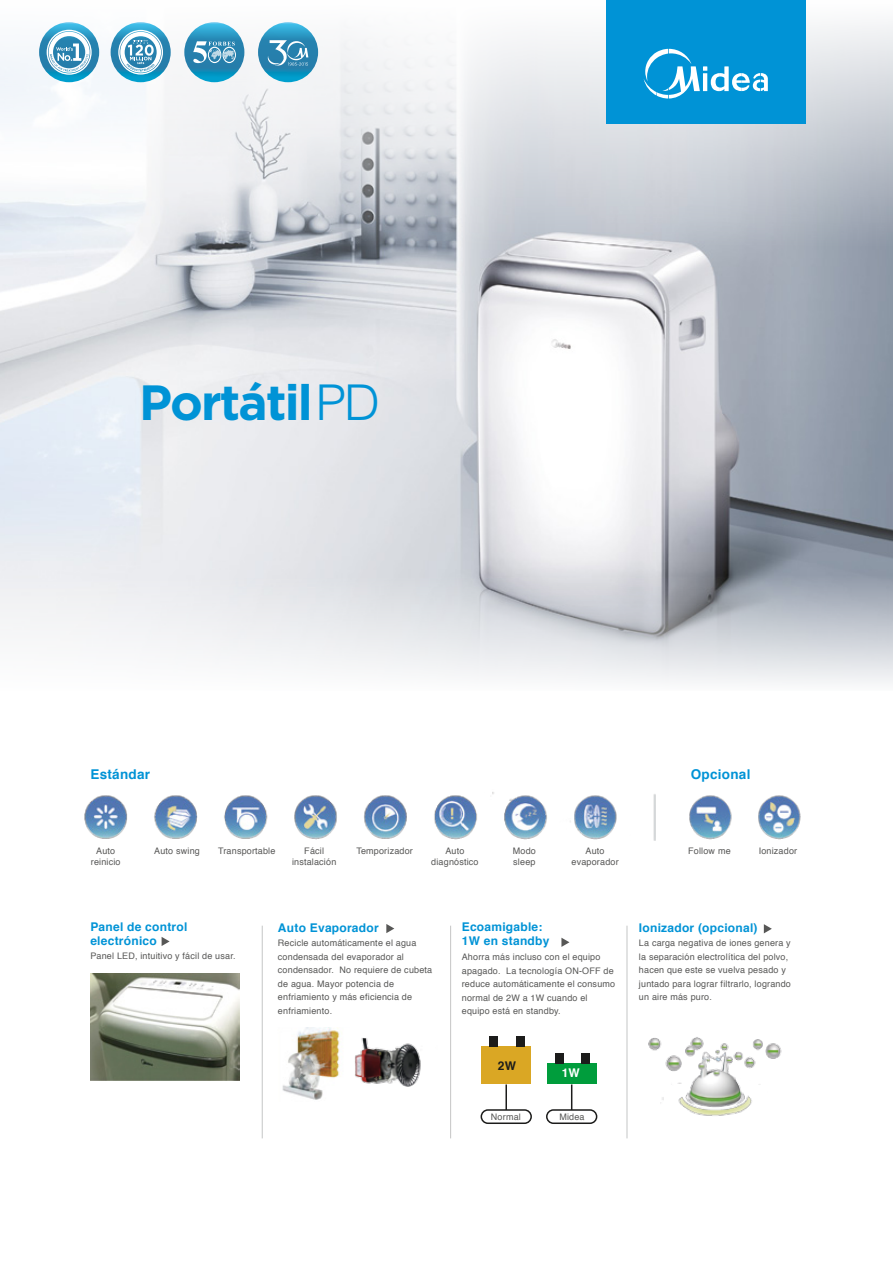
<style>
.page{position:relative;width:893px;height:1263px;background:#fff}
.page>*{position:absolute;margin:0;border:0;box-sizing:border-box;transform-origin:0 0}
.t1{font:700 49.5px "Gotham";letter-spacing:-.04em;color:#0093d6}
.t2{font:700 13.5px "Helvetica";letter-spacing:.02em;color:#0093d6}
.t3{font:700 12px/13.5px "Helvetica";letter-spacing:.02em;color:#0093d6}
.t4{font:700 12px "Helvetica";color:#1c1c1b}
.t5{font:700 12px "Helvetica";color:#fff}
.t6{font:9px/13.5px "Helvetica";letter-spacing:.02em;color:#575756}
.s1{font-family:"Helvetica";font-weight:300}
</style>
<div class="page">
<img style="left:0;top:250px;width:892px;height:323px">
<svg style="left:0;top:22px;width:892px;height:228px"></svg>
<svg style="left:0;top:573px;width:892px;height:110px"></svg>
<svg style="left:111px;top:22px;width:60px;height:60px"></svg>
<svg style="left:118px;top:30px;width:45px;height:45px"></svg>
<svg style="left:184px;top:22px;width:60px;height:60px;background:#2691bd"></svg>
<svg style="left:258px;top:22px;width:60px;height:60px;background:#2593bf"></svg>
<svg style="left:39px;top:22px;width:60px;height:60px"></svg>
<svg style="left:47px;top:30px;width:45px;height:45px"></svg>
<div style="left:606px;top:0;width:200px;height:123px;background:#0093d6"></div>
<svg style="left:643px;top:49px;width:124px;height:50px"></svg>
<svg style="left:267px;top:40px;width:41px;height:28px"></svg>
<svg style="left:193px;top:41px;width:43px;height:22px"></svg>
<img style="left:84px;top:792px;width:717px;height:49px">
<hr style="left:262px;top:926px;width:1px;height:212px;background:#c5c6c6">
<hr style="left:450px;top:926px;width:1px;height:212px;background:#c5c6c6">
<hr style="left:626px;top:926px;width:1px;height:212px;background:#c5c6c6">
<svg style="left:162px;top:937px;width:8px;height:9px"></svg>
<svg style="left:386px;top:924px;width:8px;height:9px"></svg>
<svg style="left:561px;top:938px;width:8px;height:9px"></svg>
<svg style="left:763px;top:924px;width:8px;height:9px"></svg>
<img style="left:91px;top:973px;width:148px;height:107px">
<img style="left:355px;top:1038px;width:66px;height:49px">
<img style="left:282px;top:1027px;width:58px;height:73px">
<div style="left:481px;top:1047px;width:50px;height:37px;background:#daa724"></div>
<div style="left:516px;top:1036px;width:8px;height:11px;background:#1c1c1b"></div>
<div style="left:490px;top:1036px;width:8px;height:11px;background:#1c1c1b"></div>
<hr style="left:505px;top:1084px;width:2px;height:26px;background:#1c1c1b">
<div style="left:546px;top:1063px;width:50px;height:21px;background:#009d3c"></div>
<div style="left:581px;top:1053px;width:9px;height:10px;background:#1c1c1b"></div>
<div style="left:555px;top:1053px;width:8px;height:10px;background:#1c1c1b"></div>
<svg style="left:571px;top:1084px;width:1px;height:25px"></svg>
<div style="left:480px;top:1109px;width:52px;height:15px;border:2px solid #1c1c1b;border-radius:7px"></div>
<div style="left:546px;top:1109px;width:51px;height:15px;border:2px solid #1c1c1b;border-radius:7px"></div>
<img style="left:648px;top:1037px;width:134px;height:79px">
<h1 class="t1" style="left:139px;top:373px;width:242px">Portátil<span class="s1">PD</span></h1>
<h2 class="t2" style="left:90px;top:768px;width:61px">Estándar</h2>
<h2 class="t2" style="left:690px;top:768px;width:61px">Opcional</h2>
<p class="t6" style="left:91px;top:846px;width:31px;line-height:10.5px;text-align:center">Auto reinicio</p>
<p class="t6" style="left:154px;top:845px;width:47px">Auto swing</p>
<p class="t6" style="left:218px;top:845px;width:59px">Transportable</p>
<p class="t6" style="left:292px;top:846px;width:46px;line-height:10.5px;text-align:center">Fácil instalación</p>
<p class="t6" style="left:356px;top:845px;width:58px">Temporizador</p>
<p class="t6" style="left:431px;top:846px;width:49px;line-height:10.5px;text-align:center">Auto diagnóstico</p>
<p class="t6" style="left:513px;top:846px;width:25px;line-height:10.5px">Modo sleep</p>
<p class="t6" style="left:571px;top:846px;width:49px;line-height:10.5px;text-align:center">Auto evaporador</p>
<p class="t6" style="left:688px;top:845px;width:44px">Follow me</p>
<p class="t6" style="left:758px;top:845px;width:40px">Ionizador</p>
<h3 class="t3" style="left:90px;top:921px;width:98px">Panel de control electrónico</h3>
<p class="t6" style="left:90px;top:950px;width:147px">Panel LED, intuitivo y fácil de usar.</p>
<h3 class="t3" style="left:278px;top:922px;width:102px">Auto Evaporador</h3>
<p class="t6" style="left:278px;top:937px;width:156px">Recicle automáticamente el agua condensada del evaporador al condensador. No requiere de cubeta de agua. Mayor potencia de enfriamiento y más eficiencia de enfriamiento.</p>
<h3 class="t3" style="left:462px;top:921px;width:89px">Ecoamigable:<br>1W en standby</h3>
<p class="t6" style="left:462px;top:951px;width:155px">Ahorra más incluso con el equipo apagado. La tecnología ON-OFF de reduce automáticamente el consumo normal de 2W a 1W cuando el equipo está en standby.</p>
<h3 class="t4" style="left:497px;top:1060px;width:20px">2W</h3>
<h3 class="t5" style="left:561px;top:1068px;width:20px">1W</h3>
<p class="t6" style="left:491px;top:1111px;width:31px">Normal</p>
<p class="t6" style="left:559px;top:1111px;width:27px">Midea</p>
<h3 class="t3" style="left:639px;top:922px;width:120px">Ionizador (opcional)</h3>
<p class="t6" style="left:639px;top:937px;width:153px">La carga negativa de iones genera y la separación electrolítica del polvo, hacen que este se vuelva pesado y juntado para lograr filtrarlo, logrando un aire más puro.</p>
</div>
